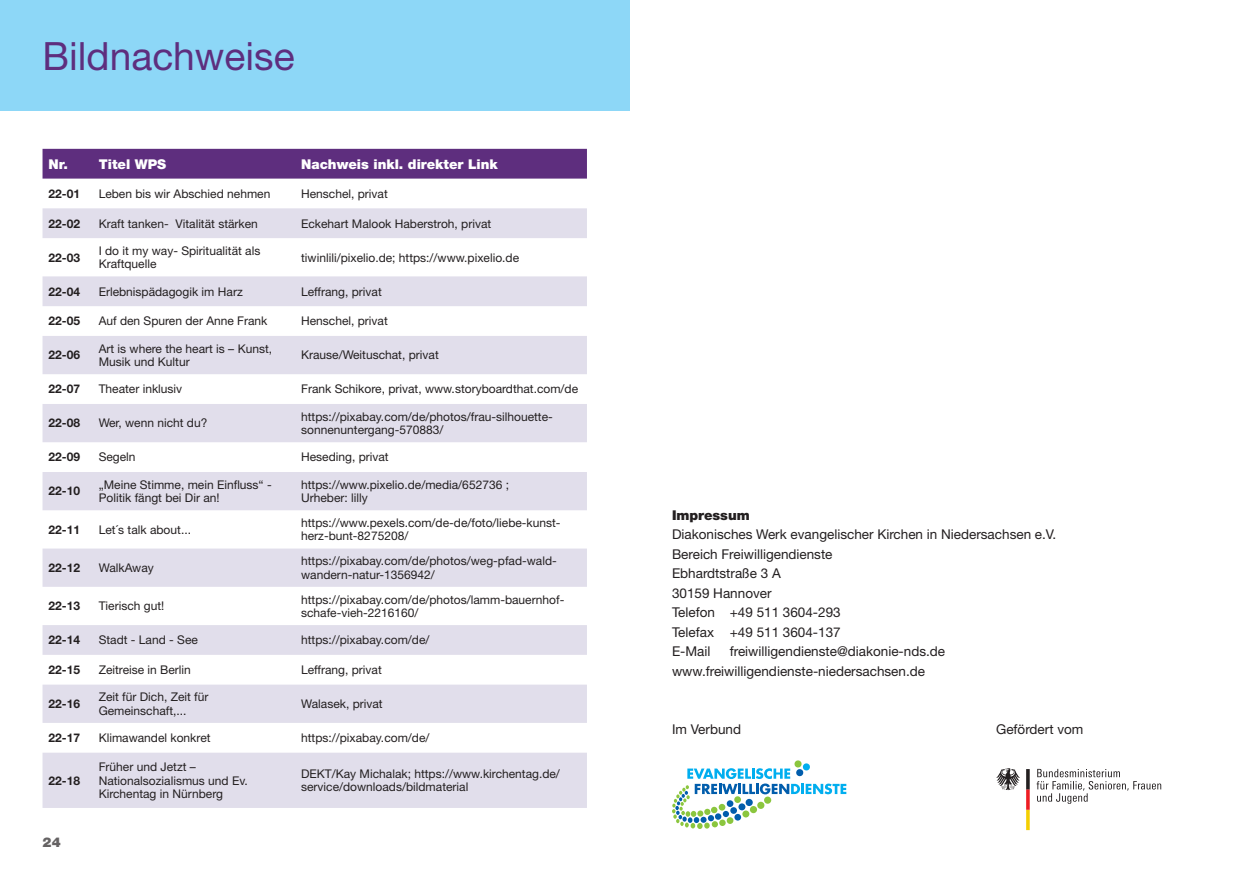
<style>
.page{position:relative;width:1259px;height:893px;background:#fff}
.page>*{position:absolute;margin:0;border:0;box-sizing:border-box;transform-origin:0 0}
.t1{font:39px "Helvetica Neue LT Std";color:#5e2e7e}
.t2{font:13.5px "Helvetica Neue LT Std";color:#231f20}
.t3{font:900 13.5px "Helvetica Neue LT Std";color:#fff}
.t4{font:900 13.5px "Helvetica Neue LT Std";color:#231f20}
.t5{font:12px/13.2px "Helvetica Neue LT Std";color:#231f20}
.t6{font:700 12px "Helvetica Neue LT Std";color:#231f20}
</style>
<div class="page">
<div style="left:0;top:0;width:629px;height:111px;background:#8dd7f7"></div>
<div style="left:43px;top:149px;width:544px;height:30px;background:#5e2e7e"></div>
<svg style="left:43px;top:208px;width:544px;height:600px;fill:#e1deeb"></svg>
<svg style="left:996px;top:768px;width:24px;height:22px"></svg>
<svg style="left:1026px;top:769px;width:3px;height:61px"></svg>
<svg style="left:1036px;top:769px;width:125px;height:35px"></svg>
<svg style="left:672px;top:760px;width:174px;height:69px"></svg>
<p class="t1" style="left:43px;top:33px;width:254px">Bildnachweise</p>
<p class="t3" style="left:49px;top:156px;width:21px">Nr.</p>
<p class="t3" style="left:99px;top:156px;width:69px">Titel WPS</p>
<p class="t3" style="left:301px;top:156px;width:198px">Nachweis inkl. direkter Link</p>
<p class="t6" style="left:49px;top:186px;width:33px">22-01</p>
<p class="t5" style="left:99px;top:187px;width:173px">Leben bis wir Abschied nehmen</p>
<p class="t5" style="left:301px;top:187px;width:88px">Henschel, privat</p>
<p class="t6" style="left:49px;top:216px;width:33px">22-02</p>
<p class="t5" style="left:99px;top:216px;width:161px">Kraft tanken- Vitalität stärken</p>
<p class="t5" style="left:301px;top:216px;width:192px">Eckehart Malook Haberstroh, privat</p>
<p class="t6" style="left:49px;top:250px;width:33px">22-03</p>
<p class="t5" style="left:99px;top:244px;width:163px">I do it my way- Spiritualität als<br>Kraftquelle</p>
<p class="t5" style="left:301px;top:251px;width:219px">tiwinlili/pixelio.de; https://www.pixelio.de</p>
<p class="t6" style="left:49px;top:284px;width:33px">22-04</p>
<p class="t5" style="left:99px;top:285px;width:145px">Erlebnispädagogik im Harz</p>
<p class="t5" style="left:301px;top:285px;width:82px">Leffrang, privat</p>
<p class="t6" style="left:49px;top:314px;width:33px">22-05</p>
<p class="t5" style="left:99px;top:314px;width:170px">Auf den Spuren der Anne Frank</p>
<p class="t5" style="left:301px;top:314px;width:88px">Henschel, privat</p>
<p class="t6" style="left:49px;top:348px;width:33px">22-06</p>
<p class="t5" style="left:99px;top:342px;width:175px">Art is where the heart is – Kunst,<br>Musik und Kultur</p>
<p class="t5" style="left:301px;top:348px;width:139px">Krause/Weituschat, privat</p>
<p class="t6" style="left:49px;top:382px;width:33px">22-07</p>
<p class="t5" style="left:99px;top:382px;width:85px">Theater inklusiv</p>
<p class="t5" style="left:301px;top:382px;width:278px">Frank Schikore, privat, www.storyboardthat.com/de</p>
<p class="t6" style="left:49px;top:416px;width:33px">22-08</p>
<p class="t5" style="left:99px;top:416px;width:110px">Wer, wenn nicht du?</p>
<p class="t5" style="left:301px;top:410px;width:253px">https://pixabay.com/de/photos/frau-silhouette&shy;sonnenuntergang-570883/</p>
<p class="t6" style="left:49px;top:450px;width:33px">22-09</p>
<p class="t5" style="left:99px;top:450px;width:38px">Segeln</p>
<p class="t5" style="left:301px;top:450px;width:89px">Heseding, privat</p>
<p class="t6" style="left:49px;top:484px;width:33px">22-10</p>
<p class="t5" style="left:99px;top:478px;width:174px">„Meine Stimme, mein Einfluss“ -<br>Politik fängt bei Dir an!</p>
<p class="t5" style="left:301px;top:478px;width:209px">https://www.pixelio.de/media/652736 ;<br>Urheber: lilly</p>
<p class="t6" style="left:49px;top:522px;width:33px">22-11</p>
<p class="t5" style="left:99px;top:523px;width:94px">Let´s talk about...</p>
<p class="t5" style="left:301px;top:516px;width:261px">https://www.pexels.com/de-de/foto/liebe-kunst&shy;herz-bunt-8275208/</p>
<p class="t6" style="left:49px;top:560px;width:33px">22-12</p>
<p class="t5" style="left:99px;top:561px;width:57px">WalkAway</p>
<p class="t5" style="left:301px;top:554px;width:257px">https://pixabay.com/de/photos/weg-pfad-wald&shy;wandern-natur-1356942/</p>
<p class="t6" style="left:49px;top:598px;width:33px">22-13</p>
<p class="t5" style="left:99px;top:599px;width:67px">Tierisch gut!</p>
<p class="t5" style="left:301px;top:593px;width:265px">https://pixabay.com/de/photos/lamm-bauernhof&shy;schafe-vieh-2216160/</p>
<p class="t6" style="left:49px;top:633px;width:33px">22-14</p>
<p class="t5" style="left:99px;top:633px;width:101px">Stadt - Land - See</p>
<p class="t5" style="left:301px;top:633px;width:130px">https://pixabay.com/de/</p>
<p class="t6" style="left:49px;top:662px;width:33px">22-15</p>
<p class="t5" style="left:99px;top:663px;width:94px">Zeitreise in Berlin</p>
<p class="t5" style="left:301px;top:663px;width:82px">Leffrang, privat</p>
<p class="t6" style="left:49px;top:696px;width:33px">22-16</p>
<p class="t5" style="left:99px;top:690px;width:111px">Zeit für Dich, Zeit für<br>Gemeinschaft,...</p>
<p class="t5" style="left:301px;top:697px;width:83px">Walasek, privat</p>
<p class="t6" style="left:49px;top:730px;width:33px">22-17</p>
<p class="t5" style="left:99px;top:731px;width:113px">Klimawandel konkret</p>
<p class="t5" style="left:301px;top:731px;width:130px">https://pixabay.com/de/</p>
<p class="t6" style="left:49px;top:773px;width:33px">22-18</p>
<p class="t5" style="left:99px;top:760px;width:151px">Früher und Jetzt –<br>Nationalsozialismus und Ev.<br>Kirchentag in Nürnberg</p>
<p class="t5" style="left:301px;top:767px;width:260px">DEKT/Kay Michalak; https://www.kirchentag.de/ service/downloads/bildmaterial</p>
<p class="t4" style="left:43px;top:834px;width:20px">24</p>
<p class="t4" style="left:672px;top:507px;width:79px">Impressum</p>
<p class="t2" style="left:672px;top:527px;width:386px">Diakonisches Werk evangelischer Kirchen in Niedersachsen e.V.</p>
<p class="t2" style="left:672px;top:546px;width:162px">Bereich Freiwilligendienste</p>
<p class="t2" style="left:672px;top:566px;width:110px">Ebhardtstraße 3 A</p>
<p class="t2" style="left:672px;top:585px;width:101px">30159 Hannover</p>
<p class="t2" style="left:672px;top:605px;width:170px">Telefon +49 511 3604-293</p>
<p class="t2" style="left:672px;top:624px;width:170px">Telefax +49 511 3604-137</p>
<p class="t2" style="left:672px;top:644px;width:40px">E-Mail</p>
<p class="t2" style="left:730px;top:644px;width:217px">freiwilligendienste@diakonie-nds.de</p>
<p class="t2" style="left:672px;top:663px;width:254px">www.freiwilligendienste-niedersachsen.de</p>
<p class="t2" style="left:672px;top:722px;width:71px">Im Verbund</p>
<p class="t2" style="left:996px;top:722px;width:89px">Gefördert vom</p>
</div>
